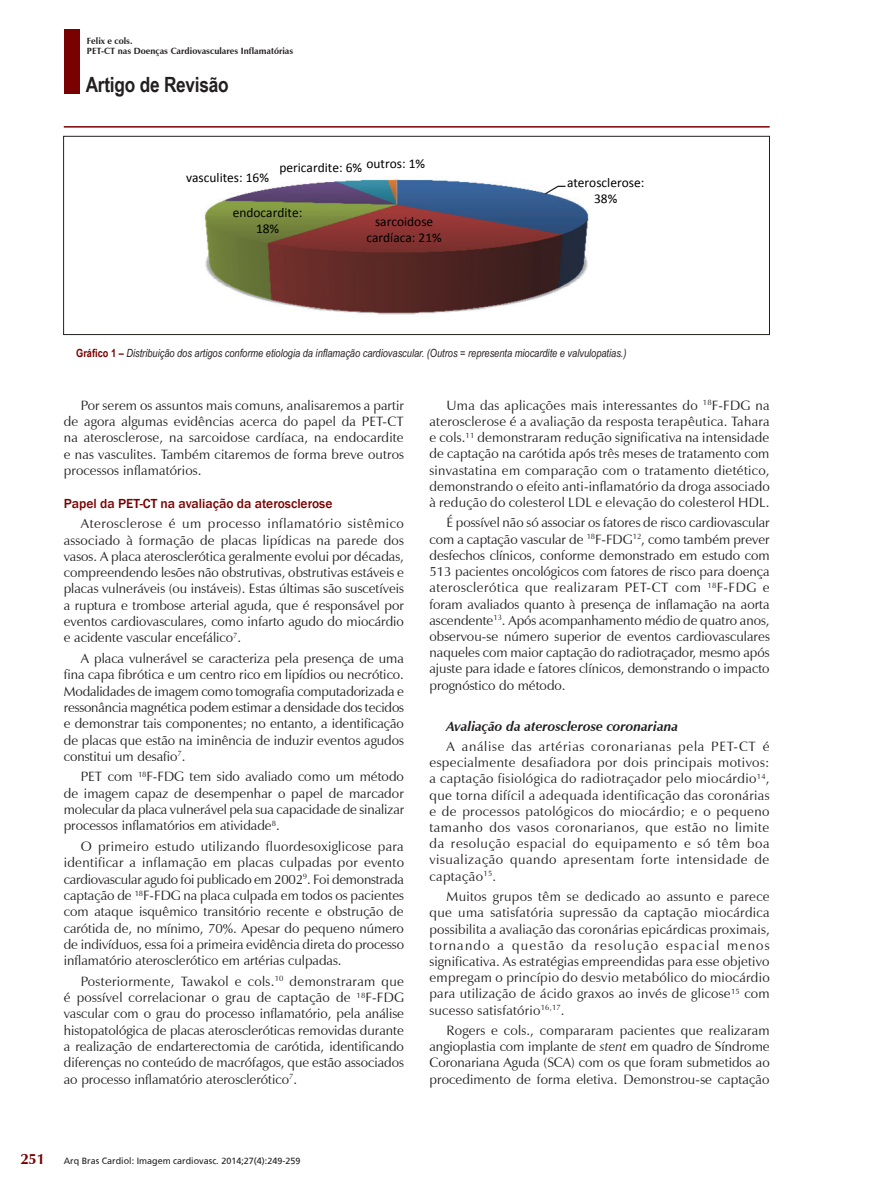
<style>
.page{position:relative;width:893px;height:1191px;background:#fff}
.page>*{position:absolute;margin:0;border:0;box-sizing:border-box;transform-origin:0 0}
.t1{font:700 21px "Arial Narrow";letter-spacing:-.01em;color:#231f20}
.t2{font:700 15px "Zapf Humanist 601 BT";color:#790100}
._01-TEXTO_BASICO{font:13.5px/16.2px "Zapf Humanist 601 BT";color:#231f20;text-align:justify}
._03_-_SUBTITULO_PRIN{font:500 13.5px "Franklin Gothic";color:#790100}
._04_-_SUBTITULO_SECU{font:italic 700 13.5px "Zapf Humanist 601 BT";color:#231f20}
.t3{font:13.35px/16.5px "Calibri";color:#000;text-align:center}
._06_-_LEGENDA_FIGURA{font:italic 11.25px "Arial Narrow";color:#231f20}
.t4{font:700 9px "Zapf Humanist 601 BT";color:#231f20}
.ARQBRAS{font:9px "Frutiger";color:#231f20}
.s1{font-weight:700;font-style:normal;color:#790100}
.s2{font-style:italic}
</style>
<div class="page">
<hr style="left:64px;top:126px;width:706px;height:2px;background:#790100">
<div style="left:64px;top:29px;width:16px;height:65px;background:#790100"></div>
<div style="left:63px;top:136px;width:707px;height:199px;border:1px solid #231f20"></div>
<img style="left:204px;top:179px;width:385px;height:136px">
<svg style="left:545px;top:186px;width:20px;height:8px"></svg>
<p class="t4" style="left:87px;top:35px;width:47px">Felix e cols.</p>
<p class="t4" style="left:87px;top:46px;width:208px">PET-CT nas Doenças Cardiovasculares Inflamatórias</p>
<h1 class="t1" style="left:86px;top:69px;width:145px">Artigo de Revisão</h1>
<p class="t3" style="left:186px;top:168px;width:84px">vasculites: 16%</p>
<p class="t3" style="left:279px;top:158px;width:147px">pericardite: 6% outros: 1%</p>
<p class="t3" style="left:233px;top:204px;width:71px">endocardite:<br>18%</p>
<p class="t3" style="left:366px;top:212px;width:77px">sarcoidose cardíaca: 21%</p>
<p class="t3" style="left:567px;top:173px;width:79px">aterosclerose:<br>38%</p>
<p class="_06_-_LEGENDA_FIGURA" style="left:76px;top:345px;width:552px"><span class="s1">Gráfico 1 –</span> Distribuição dos artigos conforme etiologia da inflamação cardiovascular. (Outros = representa miocardite e valvulopatias.)</p>
<p class="_01-TEXTO_BASICO" style="left:64px;top:397px;width:342px;text-indent:17px">Por serem os assuntos mais comuns, analisaremos a partir de agora algumas evidências acerca do papel da PET-CT na aterosclerose, na sarcoidose cardíaca, na endocardite e nas vasculites. Também citaremos de forma breve outros processos inflamatórios.</p>
<p class="_03_-_SUBTITULO_PRIN" style="left:64px;top:495px;width:270px">Papel da PET-CT na avaliação da aterosclerose</p>
<p class="_01-TEXTO_BASICO" style="left:64px;top:515px;width:342px;text-indent:17px">Aterosclerose é um processo inflamatório sistêmico associado à formação de placas lipídicas na parede dos vasos. A placa aterosclerótica geralmente evolui por décadas, compreendendo lesões não obstrutivas, obstrutivas estáveis e placas vulneráveis (ou instáveis). Estas últimas são suscetíveis a ruptura e trombose arterial aguda, que é responsável por eventos cardiovasculares, como infarto agudo do miocárdio e acidente vascular encefálico<sup>7</sup>.</p>
<p class="_01-TEXTO_BASICO" style="left:64px;top:650px;width:342px;text-indent:17px">A placa vulnerável se caracteriza pela presença de uma fina capa fibrótica e um centro rico em lipídios ou necrótico.<br>Modalidades de imagem como tomografia computadorizada e ressonância magnética podem estimar a densidade dos tecidos e demonstrar tais componentes; no entanto, a identificação de placas que estão na iminência de induzir eventos agudos constitui um desafio<sup>7</sup>.</p>
<p class="_01-TEXTO_BASICO" style="left:64px;top:768px;width:342px;text-indent:17px">PET com <sup>18</sup>F-FDG tem sido avaliado como um método de imagem capaz de desempenhar o papel de marcador molecular da placa vulnerável pela sua capacidade de sinalizar processos inflamatórios em atividade<sup>8</sup>.</p>
<p class="_01-TEXTO_BASICO" style="left:64px;top:838px;width:342px;text-indent:17px">O primeiro estudo utilizando fluordesoxiglicose para identificar a inflamação em placas culpadas por evento cardiovascular agudo foi publicado em 2002<sup>9</sup>. Foi demonstrada captação de <sup>18</sup>F-FDG na placa culpada em todos os pacientes com ataque isquêmico transitório recente e obstrução de carótida de, no mínimo, 70%. Apesar do pequeno número de indivíduos, essa foi a primeira evidência direta do processo inflamatório aterosclerótico em artérias culpadas.</p>
<p class="_01-TEXTO_BASICO" style="left:64px;top:973px;width:342px;text-indent:17px">Posteriormente, Tawakol e cols.<sup>10</sup> demonstraram que é possível correlacionar o grau de captação de <sup>18</sup>F-FDG vascular com o grau do processo inflamatório, pela análise histopatológica de placas ateroscleróticas removidas durante a realização de endarterectomia de carótida, identificando diferenças no conteúdo de macrófagos, que estão associados ao processo inflamatório aterosclerótico<sup>7</sup>.</p>
<p class="_01-TEXTO_BASICO" style="left:429px;top:397px;width:342px;text-indent:17px">Uma das aplicações mais interessantes do <sup>18</sup>F-FDG na aterosclerose é a avaliação da resposta terapêutica. Tahara e cols.<sup>11</sup> demonstraram redução significativa na intensidade de captação na carótida após três meses de tratamento com sinvastatina em comparação com o tratamento dietético, demonstrando o efeito anti‑inflamatório da droga associado à redução do colesterol LDL e elevação do colesterol HDL.</p>
<p class="_01-TEXTO_BASICO" style="left:429px;top:515px;width:342px;text-indent:17px">É possível não só associar os fatores de risco cardiovascular com a captação vascular de <sup>18</sup>F-FDG<sup>12</sup>, como também prever desfechos clínicos, conforme demonstrado em estudo com 513 pacientes oncológicos com fatores de risco para doença aterosclerótica que realizaram PET-CT com <sup>18</sup>F-FDG e foram avaliados quanto à presença de inflamação na aorta ascendente<sup>13</sup>. Após acompanhamento médio de quatro anos, observou-se número superior de eventos cardiovasculares naqueles com maior captação do radiotraçador, mesmo após ajuste para idade e fatores clínicos, demonstrando o impacto prognóstico do método.</p>
<p class="_04_-_SUBTITULO_SECU" style="left:446px;top:717px;width:233px">Avaliação da aterosclerose coronariana</p>
<p class="_01-TEXTO_BASICO" style="left:429px;top:738px;width:342px;text-indent:17px">A análise das artérias coronarianas pela PET-CT é especialmente desafiadora por dois principais motivos: a captação fisiológica do radiotraçador pelo miocárdio<sup>14</sup>, que torna difícil a adequada identificação das coronárias e de processos patológicos do miocárdio; e o pequeno tamanho dos vasos coronarianos, que estão no limite da resolução espacial do equipamento e só têm boa visualização quando apresentam forte intensidade de captação<sup>15</sup>.</p>
<p class="_01-TEXTO_BASICO" style="left:429px;top:888px;width:342px;text-indent:17px">Muitos grupos têm se dedicado ao assunto e parece que uma satisfatória supressão da captação miocárdica possibilita a avaliação das coronárias epicárdicas proximais, tornando a questão da resolução espacial menos significativa. As estratégias empreendidas para esse objetivo empregam o princípio do desvio metabólico do miocárdio para utilização de ácido graxos ao invés de glicose<sup>15</sup> com sucesso satisfatório<sup>16,17</sup>.</p>
<p class="_01-TEXTO_BASICO" style="left:429px;top:1022px;width:342px;text-indent:17px">Rogers e cols., compararam pacientes que realizaram angioplastia com implante de <span class="s2">stent</span> em quadro de Síndrome Coronariana Aguda (SCA) com os que foram submetidos ao procedimento de forma eletiva. Demonstrou-se captação</p>
<p class="t2" style="left:20px;top:1149px;width:26px">251</p>
<p class="ARQBRAS" style="left:64px;top:1155px;width:238px">Arq Bras Cardiol: Imagem cardiovasc. 2014;27(4):249-259</p>
</div>
